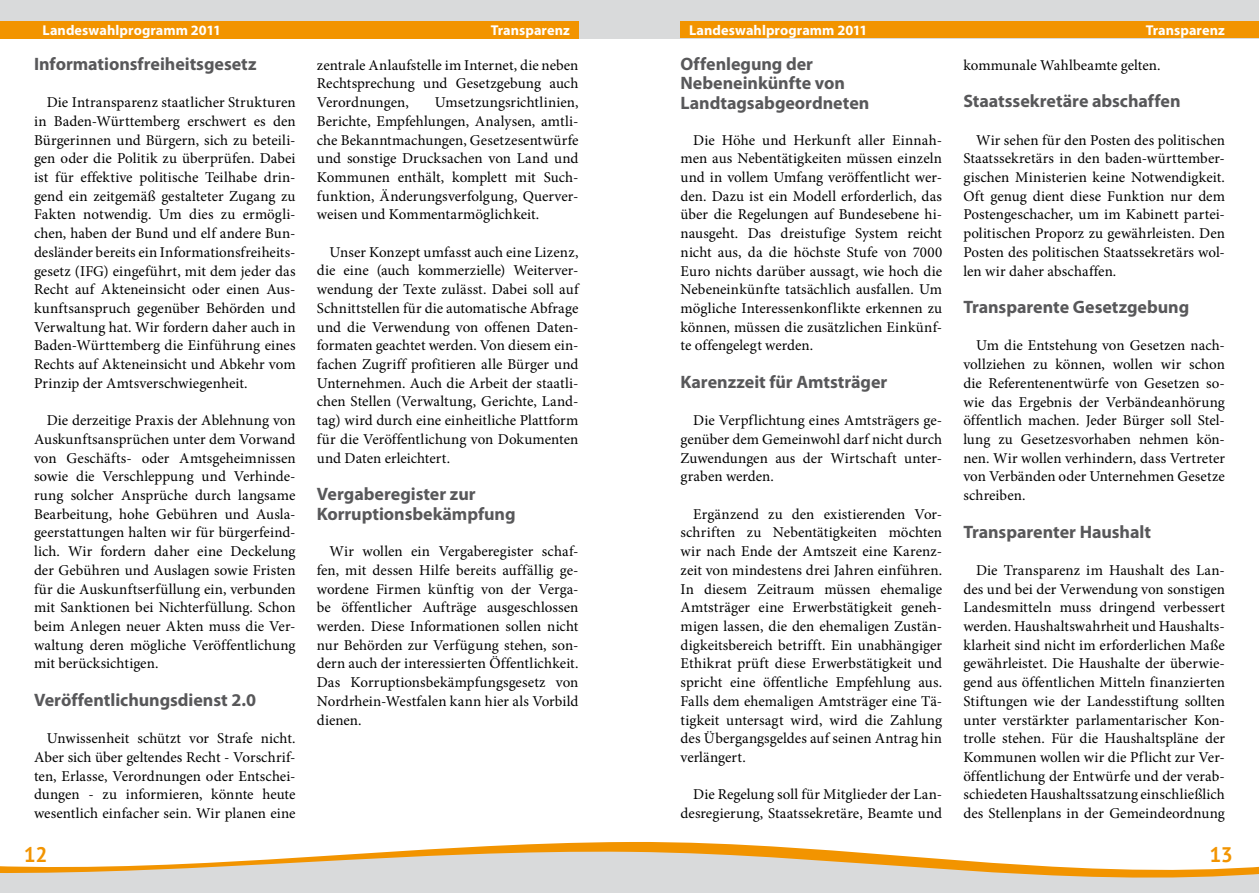
<style>
.page{position:relative;width:1259px;height:893px;background:#fff}
.page>*{position:absolute;margin:0;border:0;box-sizing:border-box;transform-origin:0 0}
.t1{font:700 21px "PT Sans";color:#f29400}
.t2{font:700 18px/19.5px "Myriad Pro";letter-spacing:-.005em;color:#58585a}
.t3{font:15px/18.8px "Minion Pro";color:#000;text-align:justify}
.t4{font:700 14.25px "Myriad Pro";letter-spacing:.005em;color:#fff}
</style>
<div class="page">
<div style="left:0;top:0;width:629px;height:38px;background:#d9dadb"></div>
<div style="left:0;top:21px;width:578px;height:17px;background:#f29400"></div>
<svg style="left:0;top:842px;width:1259px;height:51px"></svg>
<div style="left:629px;top:0;width:630px;height:38px;background:#d9dadb"></div>
<div style="left:680px;top:21px;width:579px;height:17px;background:#f29400"></div>
<p class="t4" style="left:43px;top:21px;width:180px">Landeswahlprogramm 2011</p>
<p class="t4" style="left:491px;top:21px;width:81px">Transparenz</p>
<p class="t4" style="left:689px;top:21px;width:180px">Landeswahlprogramm 2011</p>
<p class="t4" style="left:1145px;top:21px;width:81px">Transparenz</p>
<p class="t2" style="left:34px;top:53px;width:224px">Informationsfreiheitsgesetz</p>
<p class="t3" style="left:34px;top:93px;width:263px;text-indent:13px">Die Intransparenz staatlicher Strukturen in Baden-Württemberg erschwert es den Bürgerinnen und Bürgern, sich zu beteili&shy;gen oder die Politik zu überprüfen. Dabei ist für effektive politische Teilhabe drin&shy;gend ein zeitgemäß gestalteter Zugang zu Fakten notwendig. Um dies zu ermögli&shy;chen, haben der Bund und elf andere Bun&shy;desländer bereits ein Informationsfreiheits&shy;gesetz (IFG) eingeführt, mit dem jeder das Recht auf Akteneinsicht oder einen Aus&shy;kunftsanspruch gegenüber Behörden und Verwaltung hat. Wir fordern daher auch in Baden-Württemberg die Einführung eines Rechts auf Akteneinsicht und Abkehr vom Prinzip der Amtsverschwiegenheit.</p>
<p class="t3" style="left:34px;top:411px;width:263px;text-indent:13px">Die derzeitige Praxis der Ablehnung von Auskunftsansprüchen unter dem Vorwand von Geschäfts- oder Amtsgeheimnissen sowie die Verschleppung und Verhinde&shy;rung solcher Ansprüche durch langsame Bearbeitung, hohe Gebühren und Ausla&shy;geerstattungen halten wir für bürgerfeind&shy;lich. Wir fordern daher eine Deckelung der Gebühren und Auslagen sowie Fristen für die Auskunftserfüllung ein, verbunden mit Sanktionen bei Nichterfüllung. Schon beim Anlegen neuer Akten muss die Ver&shy;waltung deren mögliche Veröffentlichung mit berücksichtigen.</p>
<p class="t2" style="left:34px;top:689px;width:224px">Veröffentlichungsdienst 2.0</p>
<p class="t3" style="left:34px;top:729px;width:263px;text-indent:13px">Unwissenheit schützt vor Strafe nicht.<br>Aber sich über geltendes Recht - Vorschrif&shy;ten, Erlasse, Verordnungen oder Entschei&shy;dungen - zu informieren, könnte heute wesentlich einfacher sein. Wir planen eine</p>
<p class="t3" style="left:317px;top:56px;width:263px">zentrale Anlaufstelle im Internet, die neben Rechtsprechung und Gesetzgebung auch Verordnungen,</p>
<p class="t3" style="left:317px;top:93px;width:263px;text-indent:118px">Umsetzungsrichtlinien, Berichte, Empfehlungen, Analysen, amtli&shy;che Bekanntmachungen, Gesetzesentwürfe und sonstige Drucksachen von Land und Kommunen enthält, komplett mit Such&shy;funktion, Änderungsverfolgung, Querver&shy;weisen und Kommentarmöglichkeit.</p>
<p class="t3" style="left:317px;top:243px;width:263px;text-indent:13px">Unser Konzept umfasst auch eine Lizenz, die eine (auch kommerzielle) Weiterver&shy;wendung der Texte zulässt. Dabei soll auf Schnittstellen für die automatische Abfrage und die Verwendung von offenen Daten&shy;formaten geachtet werden. Von diesem ein&shy;fachen Zugriff profitieren alle Bürger und Unternehmen. Auch die Arbeit der staatli&shy;chen Stellen (Verwaltung, Gerichte, Land&shy;tag) wird durch eine einheitliche Plattform für die Veröffentlichung von Dokumenten und Daten erleichtert.</p>
<p class="t2" style="left:317px;top:484px;width:200px">Vergaberegister zur<br>Korruptionsbekämpfung</p>
<p class="t3" style="left:317px;top:542px;width:263px;text-indent:13px">Wir wollen ein Vergaberegister schaf&shy;fen, mit dessen Hilfe bereits auffällig ge&shy;wordene Firmen künftig von der Verga&shy;be öffentlicher Aufträge ausgeschlossen werden. Diese Informationen sollen nicht nur Behörden zur Verfügung stehen, son&shy;dern auch der interessierten Öffentlichkeit.<br>Das Korruptionsbekämpfungsgesetz von Nordrhein-Westfalen kann hier als Vorbild dienen.</p>
<p class="t2" style="left:680px;top:53px;width:190px">Offenlegung der<br>Nebeneinkünfte von<br>Landtagsabgeordneten</p>
<p class="t3" style="left:680px;top:130px;width:263px;text-indent:13px">Die Höhe und Herkunft aller Einnah&shy;men aus Nebentätigkeiten müssen einzeln und in vollem Umfang veröffentlicht wer&shy;den. Dazu ist ein Modell erforderlich, das über die Regelungen auf Bundesebene hi&shy;nausgeht. Das dreistufige System reicht nicht aus, da die höchste Stufe von 7000<br>Euro nichts darüber aussagt, wie hoch die Nebeneinkünfte tatsächlich ausfallen. Um mögliche Interessenkonflikte erkennen zu können, müssen die zusätzlichen Einkünf&shy;te offengelegt werden.</p>
<p class="t2" style="left:680px;top:371px;width:208px">Karenzzeit für Amtsträger</p>
<p class="t3" style="left:680px;top:411px;width:263px;text-indent:13px">Die Verpflichtung eines Amtsträgers ge&shy;genüber dem Gemeinwohl darf nicht durch Zuwendungen aus der Wirtschaft unter&shy;graben werden.</p>
<p class="t3" style="left:680px;top:505px;width:263px;text-indent:13px">Ergänzend zu den existierenden Vor&shy;schriften zu Nebentätigkeiten möchten wir nach Ende der Amtszeit eine Karenz&shy;zeit von mindestens drei Jahren einführen.<br>In diesem Zeitraum müssen ehemalige Amtsträger eine Erwerbstätigkeit geneh&shy;migen lassen, die den ehemaligen Zustän&shy;digkeitsbereich betrifft. Ein unabhängiger Ethikrat prüft diese Erwerbstätigkeit und spricht eine öffentliche Empfehlung aus.<br>Falls dem ehemaligen Amtsträger eine Tä&shy;tigkeit untersagt wird, wird die Zahlung des Übergangsgeldes auf seinen Antrag hin verlängert.</p>
<p class="t3" style="left:680px;top:785px;width:263px;text-align:right">Die Regelung soll für Mitglieder der Lan&shy;desregierung, Staatssekretäre, Beamte und</p>
<p class="t3" style="left:963px;top:56px;width:199px">kommunale Wahlbeamte gelten.</p>
<p class="t2" style="left:963px;top:91px;width:219px">Staatssekretäre abschaffen</p>
<p class="t3" style="left:963px;top:130px;width:263px;text-indent:13px">Wir sehen für den Posten des politischen Staatssekretärs in den baden-württember&shy;gischen Ministerien keine Notwendigkeit.<br>Oft genug dient diese Funktion nur dem Postengeschacher, um im Kabinett partei&shy;politischen Proporz zu gewährleisten. Den Posten des politischen Staatssekretärs wol&shy;len wir daher abschaffen.</p>
<p class="t2" style="left:963px;top:297px;width:227px">Transparente Gesetzgebung</p>
<p class="t3" style="left:963px;top:336px;width:263px;text-indent:13px">Um die Entstehung von Gesetzen nach&shy;vollziehen zu können, wollen wir schon die Referentenentwürfe von Gesetzen so&shy;wie das Ergebnis der Verbändeanhörung öffentlich machen. Jeder Bürger soll Stel&shy;lung zu Gesetzesvorhaben nehmen kön&shy;nen. Wir wollen verhindern, dass Vertreter von Verbänden oder Unternehmen Gesetze schreiben.</p>
<p class="t2" style="left:963px;top:521px;width:189px">Transparenter Haushalt</p>
<p class="t3" style="left:963px;top:561px;width:263px;text-indent:13px">Die Transparenz im Haushalt des Lan&shy;des und bei der Verwendung von sonstigen Landesmitteln muss dringend verbessert werden. Haushaltswahrheit und Haushalts&shy;klarheit sind nicht im erforderlichen Maße gewährleistet. Die Haushalte der überwie&shy;gend aus öffentlichen Mitteln finanzierten Stiftungen wie der Landesstiftung sollten unter verstärkter parlamentarischer Kon&shy;trolle stehen. Für die Haushaltspläne der Kommunen wollen wir die Pflicht zur Ver&shy;öffentlichung der Entwürfe und der verab&shy;schiedeten Haushaltssatzung einschließlich des Stellenplans in der Gemeindeordnung</p>
<h1 class="t1" style="left:23px;top:844px;width:26px">12</h1>
<h1 class="t1" style="left:1209px;top:844px;width:26px">13</h1>
</div>
